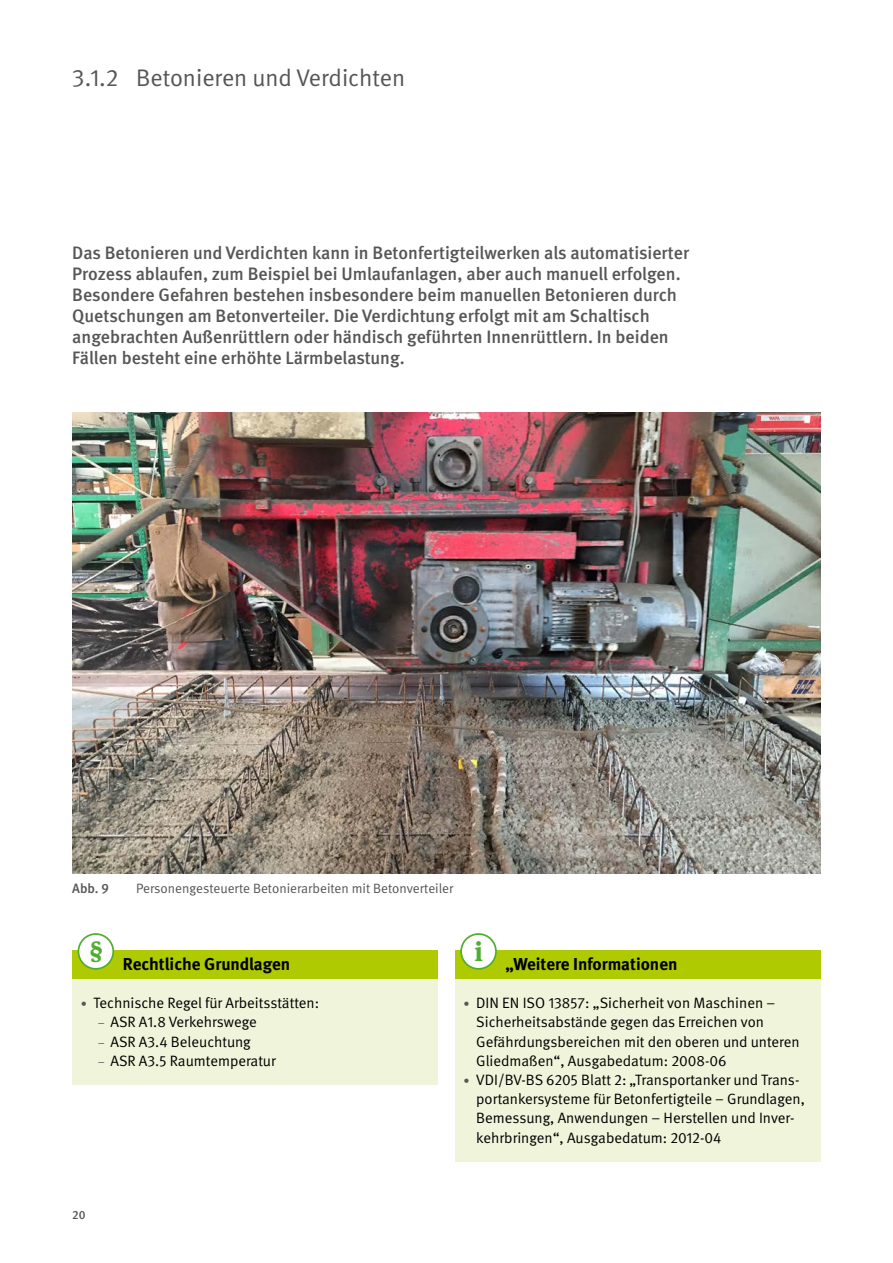
<style>
.page{position:relative;width:893px;height:1263px;background:#fff}
.page>*{position:absolute;margin:0;border:0;box-sizing:border-box;transform-origin:0 0}
.t1{font:700 27px "DGUV Meta Serif";color:#50ae2f}
.H3_Branchenregel{font:24px "DGUV Meta";color:#565655}
.t2{font:700 24px "DGUV Meta Serif";color:#50ae2f}
.AL_12pt{font:500 18px/21px "DGUV Meta";color:#565655}
.STG_Titel{font:700 17.25px "DGUV Meta";color:#000}
.t3{font:15px/19.2px "DGUV Meta";color:#000}
.t4{font:13.5px "DGUV Meta";color:#565655}
.t5{font:500 13.5px "DGUV Meta";color:#565655}
.t6{font:500 12px "DGUV Meta";color:#565655}
.s1{font-size:12px;color:#565655}
</style>
<div class="page">
<img style="left:72px;top:413px;width:749px;height:461px">
<div style="left:72px;top:950px;width:366px;height:135px;background:#f0f4da"></div>
<div style="left:72px;top:950px;width:366px;height:29px;background:#afca00"></div>
<div style="left:78px;top:934px;width:35px;height:35px;background:#fff;border-radius:50%"></div>
<div style="left:78px;top:933px;width:36px;height:37px;border:2px solid #50ae2f;border-radius:50%"></div>
<div style="left:455px;top:950px;width:366px;height:212px;background:#f0f4da"></div>
<div style="left:455px;top:950px;width:366px;height:29px;background:#afca00"></div>
<div style="left:461px;top:934px;width:35px;height:35px;background:#fff;border-radius:50%"></div>
<div style="left:460px;top:933px;width:37px;height:37px;border:2px solid #50ae2f;border-radius:50%"></div>
<h3 class="H3_Branchenregel" style="left:72px;top:64px;width:334px">3.1.2 Betonieren und Verdichten</h3>
<p class="AL_12pt" style="left:72px;top:243px;width:618px">Das Betonieren und Verdichten kann in Betonfertigteilwerken als automatisierter Prozess ablaufen, zum Beispiel bei Umlaufanlagen, aber auch manuell erfolgen.<br>Besondere Gefahren bestehen insbesondere beim manuellen Betonieren durch Quetschungen am Betonverteiler. Die Verdichtung erfolgt mit am Schaltisch angebrachten Außenrüttlern oder händisch geführten Innenrüttlern. In beiden Fällen besteht eine erhöhte Lärmbelastung.</p>
<p class="t5" style="left:72px;top:880px;width:38px">Abb. 9</p>
<p class="t4" style="left:136px;top:880px;width:319px">Personengesteuerte Betonierarbeiten mit Betonverteiler</p>
<h2 class="t2" style="left:90px;top:936px;width:15px">§</h2>
<h3 class="STG_Titel" style="left:123px;top:953px;width:169px">Rechtliche Grundlagen</h3>
<p class="t3" style="left:81px;top:994px;width:240px"><span class="s1">•</span> Technische Regel für Arbeitsstätten:</p>
<p class="t3" style="left:98px;top:1013px;width:161px"><span class="s1">–</span> ASR A1.8 Verkehrswege</p>
<p class="t3" style="left:98px;top:1032px;width:155px"><span class="s1">–</span> ASR A3.4 Beleuchtung</p>
<p class="t3" style="left:98px;top:1051px;width:179px"><span class="s1">–</span> ASR A3.5 Raumtemperatur</p>
<h1 class="t1" style="left:474px;top:934px;width:10px">i</h1>
<h3 class="STG_Titel" style="left:505px;top:953px;width:173px">„Weitere Informationen</h3>
<p class="t3" style="left:476px;top:994px;width:325px;text-indent:-13px"><span class="s1">•</span> DIN EN ISO 13857: „Sicherheit von Maschinen – Sicherheitsabstände gegen das Erreichen von Gefährdungsbereichen mit den oberen und unteren Gliedmaßen“, Ausgabedatum: 2008-06</p>
<p class="t3" style="left:476px;top:1070px;width:330px;text-indent:-13px"><span class="s1">•</span> VDI/BV-BS 6205 Blatt 2: „Transportanker und Trans&shy;portankersysteme für Betonfertigteile – Grundlagen, Bemessung, Anwendungen – Herstellen und Inver&shy;kehrbringen“, Ausgabedatum: 2012-04</p>
<p class="t6" style="left:72px;top:1208px;width:15px">20</p>
</div>
